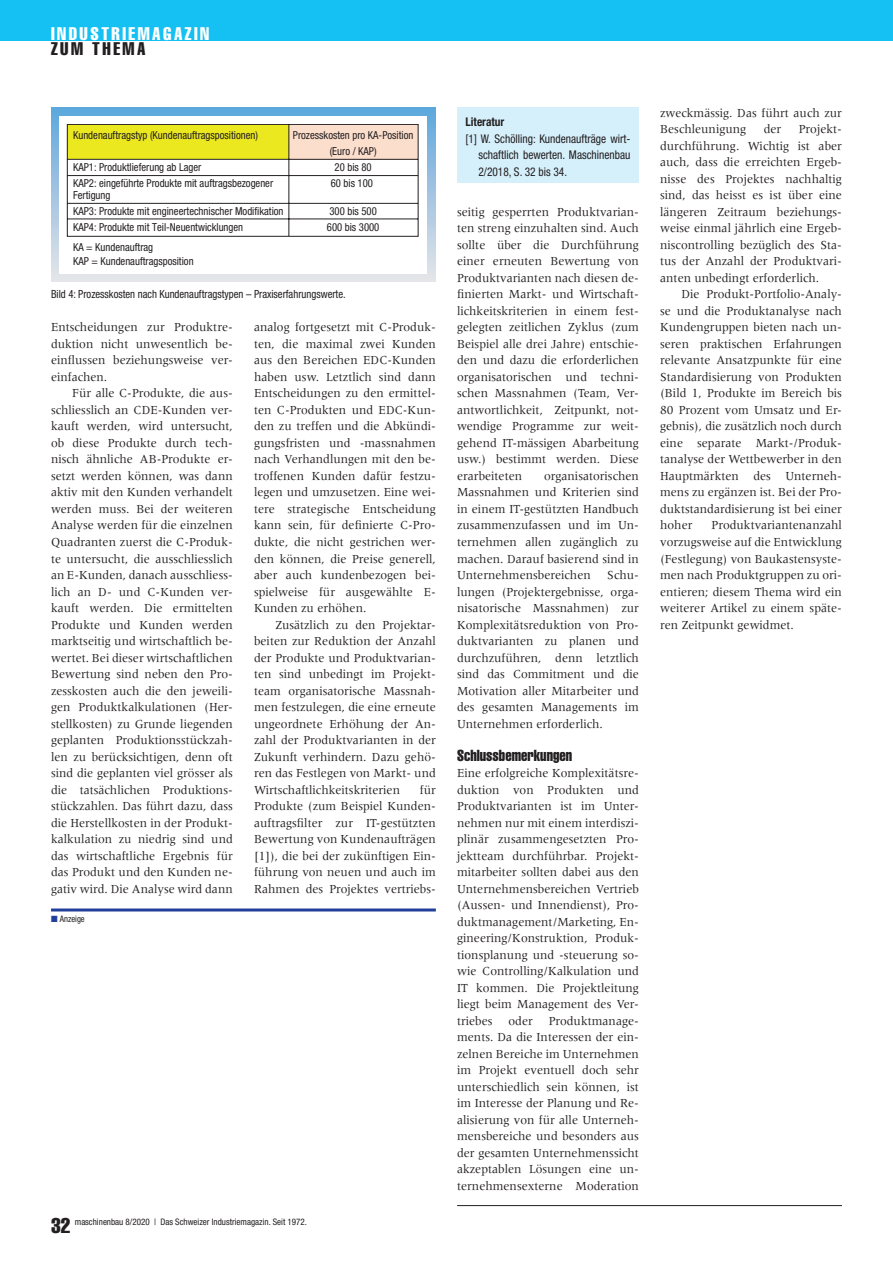
<style>
.page{position:relative;width:893px;height:1263px;background:#fff}
.page>*{position:absolute;margin:0;border:0;box-sizing:border-box;transform-origin:0 0}
.t1{font:extra-condensed 21px "Helvetica";color:#231f20}
.t2{font:extra-condensed 18px "Helvetica";letter-spacing:.14em;color:#fff}
.t3{font:extra-condensed 18px "Helvetica";letter-spacing:.14em;color:#231f20}
.UT{font:extra-condensed 15.75px "Helvetica";color:#231f20;scale:.95 1}
.Grundtext_Einzug{font:12.75px/16.5px "Meridien LT Std";color:#231f20;text-align:justify;scale:.95 1}
.Grundtext{font:12.75px/16.5px "Meridien LT Std";color:#231f20;text-align:justify;scale:.95 1}
.Kasten_Tab{font:condensed 12px/16.5px "Helvetica Neue";color:#231f20;text-align:justify;scale:.95 1}
.kasten_hf{font:700 condensed 12px "Helvetica Neue";color:#231f20;scale:.95 1}
.Bildlegende{font:condensed 11.25px "Helvetica Neue";color:#231f20;scale:.95 1}
.t4{font:condensed 10.95px/16.2px "Helvetica Neue";color:#231f20}
.Anzeige{font:condensed 9px "Helvetica Neue";color:#231f20}
.Anzeige-2{font:condensed 9px "Helvetica Neue";color:#231f20;scale:.95 1}
.s1{color:#223f99}
</style>
<div class="page">
<div style="left:0;top:0;width:893px;height:40px;background:#15c0f2"></div>
<hr style="left:457px;top:1205px;width:385px;height:1px;background:#231f20">
<svg style="left:51px;top:108px;width:385px;height:174px"></svg>
<div style="left:60px;top:116px;width:367px;height:157px;background:#fff"></div>
<svg style="left:67px;top:124px;width:351px;height:113px"></svg>
<div style="left:457px;top:108px;width:182px;height:75px;background:#d6f0fb"></div>
<hr style="left:51px;top:908px;width:385px;height:3px;background:#223f99">
<p class="t2" style="left:51px;top:23px;width:160px">INDUSTRIEMAGAZIN</p>
<p class="t3" style="left:51px;top:38px;width:96px">ZUM THEMA</p>
<p class="t4" style="left:73px;top:127px;width:186px">Kundenauftragstyp (Kundenauftragspositionen)</p>
<p class="t4" style="left:293px;top:127px;width:122px;text-align:center">Prozesskosten pro KA-Position (Euro / KAP)</p>
<p class="t4" style="left:73px;top:159px;width:130px">KAP1: Produktlieferung ab Lager</p>
<p class="t4" style="left:335px;top:159px;width:39px">20 bis 80</p>
<p class="t4" style="left:73px;top:175px;width:202px">KAP2: eingeführte Produkte mit auftragsbezogener</p>
<p class="t4" style="left:331px;top:175px;width:44px">60 bis 100</p>
<p class="t4" style="left:73px;top:187px;width:212px">Fertigung<br>KAP3: Produkte mit engineertechnischer Modifikation</p>
<p class="t4" style="left:329px;top:203px;width:49px">300 bis 500</p>
<p class="t4" style="left:73px;top:219px;width:172px">KAP4: Produkte mit Teil-Neuentwicklungen</p>
<p class="t4" style="left:327px;top:219px;width:54px">600 bis 3000</p>
<p class="t4" style="left:73px;top:241px;width:122px;line-height:13.2px">KA = Kundenauftrag<br>KAP = Kundenauftragsposition</p>
<p class="Bildlegende" style="left:51px;top:288px;width:312px">Bild 4: Prozesskosten nach Kundenauftragstypen – Praxiserfahrungswerte.</p>
<p class="Grundtext_Einzug" style="left:51px;top:319px;width:193px">Entscheidungen zur Produktre&shy;duktion nicht unwesentlich be&shy;einflussen beziehungsweise ver&shy;einfachen.</p>
<p class="Grundtext_Einzug" style="left:51px;top:385px;width:193px;text-indent:21px">Für alle C-Produkte, die aus&shy;schliesslich an CDE-Kunden ver&shy;kauft werden, wird untersucht, ob diese Produkte durch tech&shy;nisch ähnliche AB-Produkte er&shy;setzt werden können, was dann aktiv mit den Kunden verhandelt werden muss. Bei der weiteren Analyse werden für die einzelnen Quadranten zuerst die C-Produk&shy;te untersucht, die ausschliesslich an E-Kunden, danach ausschliess&shy;lich an D- und C-Kunden ver&shy;kauft werden. Die ermittelten Produkte und Kunden werden marktseitig und wirtschaftlich be&shy;wertet. Bei dieser wirtschaftlichen Bewertung sind neben den Pro&shy;zesskosten auch die den jeweili&shy;gen Produktkalkulationen (Her&shy;stellkosten) zu Grunde liegenden geplanten Produktionsstückzah&shy;len zu berücksichtigen, denn oft sind die geplanten viel grösser als die tatsächlichen Produktions&shy;stückzahlen. Das führt dazu, dass die Herstellkosten in der Produkt&shy;kalkulation zu niedrig sind und das wirtschaftliche Ergebnis für das Produkt und den Kunden ne&shy;gativ wird. Die Analyse wird dann</p>
<p class="Anzeige-2" style="left:51px;top:914px;width:37px"><span class="s1">■</span> Anzeige</p>
<p class="Grundtext_Einzug" style="left:254px;top:319px;width:193px;text-align:left">analog fortgesetzt mit C-Produk&shy;ten, die maximal zwei Kunden aus den Bereichen EDC-Kunden haben usw. Letztlich sind dann<br>Entscheidungen zu den ermittel&shy;ten C-Produkten und EDC-Kun&shy;den zu treffen und die Abkündi&shy;gungsfristen und -massnahmen nach Verhandlungen mit den be&shy;troffenen Kunden dafür festzu&shy;legen und umzusetzen. Eine wei&shy;tere strategische Entscheidung kann sein, für definierte C-Pro&shy;dukte, die nicht gestrichen wer&shy;den können, die Preise generell, aber auch kundenbezogen bei&shy;spielweise für ausgewählte E-<br>Kunden zu erhöhen.</p>
<p class="Grundtext_Einzug" style="left:254px;top:616px;width:193px;text-indent:21px">Zusätzlich zu den Projektar&shy;beiten zur Reduktion der Anzahl der Produkte und Produktvarian&shy;ten sind unbedingt im Projekt&shy;team organisatorische Massnah&shy;men festzulegen, die eine erneute ungeordnete Erhöhung der An&shy;zahl der Produktvarianten in der Zukunft verhindern. Dazu gehö&shy;ren das Festlegen von Markt- und Wirtschaftlichkeitskriterien</p>
<p class="Grundtext_Einzug" style="left:254px;top:781px;width:193px;text-indent:166px">für Produkte (zum Beispiel Kunden&shy;auftragsfilter zur IT-gestützten Bewertung von Kundenaufträgen [1]), die bei der zukünftigen Ein&shy;führung von neuen und auch im Rahmen des Projektes vertriebs-</p>
<h1 class="t1" style="left:51px;top:1212px;width:21px">32</h1>
<p class="Anzeige" style="left:75px;top:1216px;width:234px">maschinenbau 8/2020 | Das Schweizer Industriemagazin. Seit 1972.</p>
<p class="kasten_hf" style="left:466px;top:115px;width:42px">Literatur</p>
<p class="Kasten_Tab" style="left:478px;top:130px;width:162px;text-indent:-13px">[1] W. Schölling: Kundenaufträge wirt&shy;schaftlich bewerten. Maschinenbau 2/2018, S. 32 bis 34.</p>
<p class="Grundtext_Einzug" style="left:457px;top:204px;width:193px;text-align:left">seitig gesperrten Produktvarian&shy;ten streng einzuhalten sind. Auch sollte über die Durchführung einer erneuten Bewertung von<br>Produktvarianten nach diesen de&shy;finierten Markt- und Wirtschaft&shy;lichkeitskriterien in einem fest&shy;gelegten zeitlichen Zyklus (zum<br>Beispiel alle drei Jahre) entschie&shy;den und dazu die erforderlichen organisatorischen und techni&shy;schen Massnahmen (Team, Ver&shy;antwortlichkeit, Zeitpunkt, not&shy;wendige Programme zur weit&shy;gehend IT-mässigen Abarbeitung usw.) bestimmt werden. Diese erarbeiteten</p>
<p class="Grundtext_Einzug" style="left:457px;top:468px;width:193px;text-indent:87px">organisatorischen Massnahmen und Kriterien sind in einem IT-gestützten Handbuch zusammenzufassen und im Un&shy;ternehmen allen zugänglich zu machen. Darauf basierend sind in Unternehmensbereichen</p>
<p class="Grundtext_Einzug" style="left:457px;top:567px;width:193px;text-indent:150px">Schu&shy;lungen (Projektergebnisse, orga&shy;nisatorische Massnahmen) zur Komplexitätsreduktion von Pro&shy;duktvarianten zu planen und durchzuführen, denn letztlich sind das Commitment und die Motivation aller Mitarbeiter und des gesamten Managements im Unternehmen erforderlich.</p>
<p class="UT" style="left:457px;top:745px;width:123px">Schlussbemerkungen</p>
<p class="Grundtext" style="left:457px;top:765px;width:193px">Eine erfolgreiche Komplexitätsre&shy;duktion von Produkten und Produktvarianten ist im Unter&shy;nehmen nur mit einem interdiszi&shy;plinär zusammengesetzten Pro&shy;jektteam durchführbar. Projekt&shy;mitarbeiter sollten dabei aus den Unternehmensbereichen Vertrieb (Aussen- und Innendienst), Pro&shy;duktmanagement/Marketing, En&shy;gineering/Konstruktion, Produk&shy;tionsplanung und -steuerung so&shy;wie Controlling/Kalkulation und IT kommen. Die Projektleitung liegt beim Management des Ver&shy;triebes</p>
<p class="Grundtext" style="left:457px;top:1012px;width:193px;text-indent:92px">Produktmanage&shy;ments. Da die Interessen der ein&shy;zelnen Bereiche im Unternehmen im Projekt eventuell doch sehr unterschiedlich sein können, ist im Interesse der Planung und Re&shy;alisierung von für alle Unterneh&shy;mensbereiche und besonders aus der gesamten Unternehmenssicht akzeptablen Lösungen eine un&shy;ternehmensexterne Moderation</p>
<p class="Grundtext" style="left:508px;top:1012px;width:27px">oder</p>
<p class="Grundtext" style="left:660px;top:105px;width:193px">zweckmässig. Das führt auch zur<br>Beschleunigung</p>
<p class="Grundtext" style="left:660px;top:121px;width:193px;text-indent:139px">Projekt&shy;durchführung. Wichtig ist aber auch, dass die erreichten Ergeb&shy;nisse des Projektes nachhaltig sind, das heisst es ist über eine längeren Zeitraum beziehungs&shy;weise einmal jährlich eine Ergeb&shy;niscontrolling bezüglich des Sta&shy;tus der Anzahl der Produktvari&shy;anten unbedingt erforderlich.</p>
<p class="Grundtext_Einzug" style="left:660px;top:286px;width:193px;text-indent:21px">Die Produkt-Portfolio-Analy&shy;se und die Produktanalyse nach Kundengruppen bieten nach un&shy;seren praktischen Erfahrungen relevante Ansatzpunkte für eine Standardisierung von Produkten (Bild 1, Produkte im Bereich bis 80 Prozent vom Umsatz und Er&shy;gebnis), die zusätzlich noch durch eine separate Markt-/Produk&shy;tanalyse der Wettbewerber in den Hauptmärkten des Unterneh&shy;mens zu ergänzen ist. Bei der Pro&shy;duktstandardisierung ist bei einer hoher</p>
<p class="Grundtext" style="left:764px;top:121px;width:20px">der</p>
<p class="Grundtext_Einzug" style="left:660px;top:517px;width:193px;text-indent:51px">Produktvariantenanzahl vorzugsweise auf die Entwicklung (Festlegung) von Baukastensyste&shy;men nach Produktgruppen zu ori&shy;entieren; diesem Thema wird ein weiterer Artikel zu einem späte&shy;ren Zeitpunkt gewidmet.</p>
</div>
